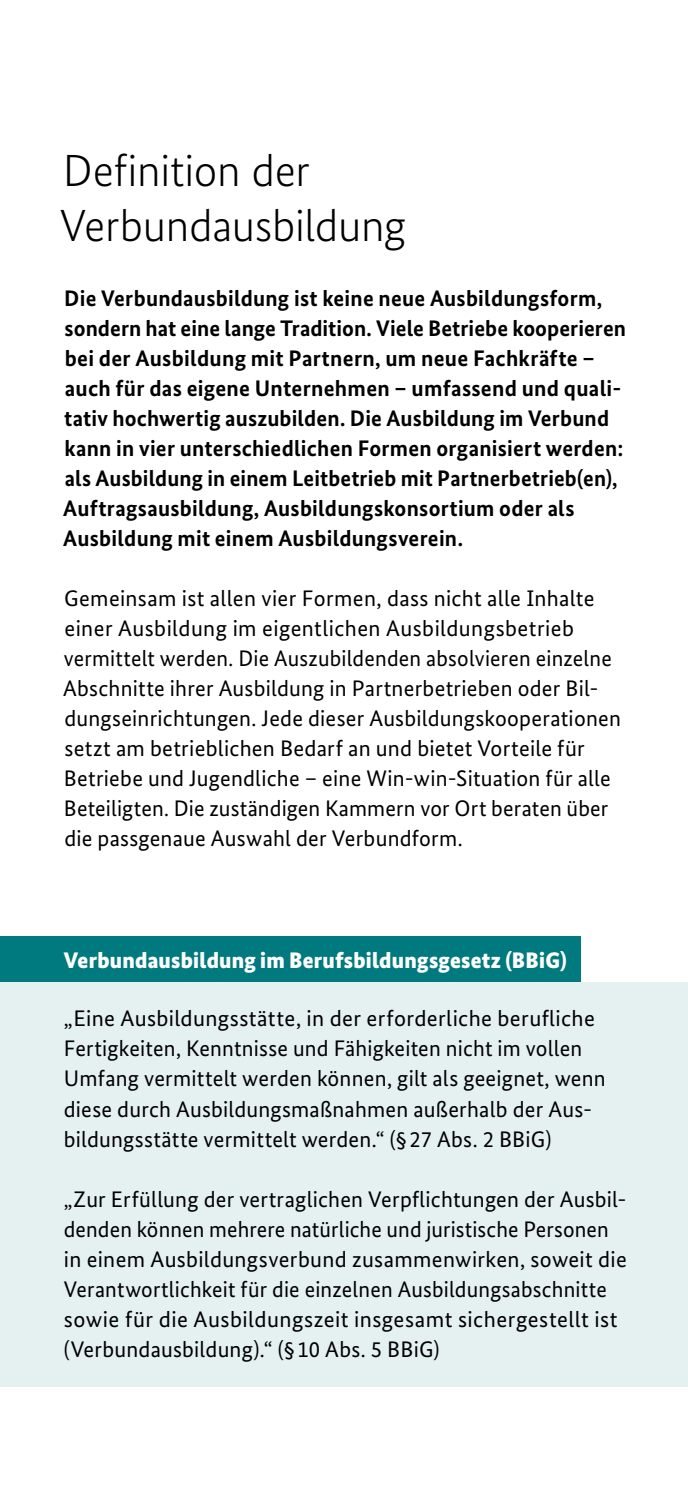
<style>
.page{position:relative;width:688px;height:1489px;background:#fff}
.page>*{position:absolute;margin:0;border:0;box-sizing:border-box;transform-origin:0 0}
.H1_Headline{font:300 45px/55px "Bundes Sans";letter-spacing:-.01em;color:#000}
.Fließtext{font:22.5px/30px "Bundes Sans";letter-spacing:.01em;color:#000}
.Einleitungstext{font:22.5px/30px "Bundes Sans";letter-spacing:.01em;color:#000}
.Einleitungstext-2{font:700 22.5px/30px "Bundes Sans";letter-spacing:.01em;color:#000}
.H2_Subheadline{font:900 22.5px "Bundes Sans";letter-spacing:.01em;color:#fff}
</style>
<div class="page">
<div style="left:0;top:982px;width:687px;height:404px;background:#e5f0f1"></div>
<div style="left:0;top:936px;width:580px;height:46px;background:#00797f"></div>
<h1 class="H1_Headline" style="left:60px;top:143px;width:348px">Definition der<br>Verbundausbildung</h1>
<p class="Einleitungstext-2" style="left:63px;top:283px;width:564px">Die Verbundausbildung ist keine neue Ausbildungsform, sondern hat eine lange Tradition. Viele Betriebe kooperieren bei der Ausbildung mit Partnern, um neue Fachkräfte – auch für das eigene Unternehmen – umfassend und quali&shy;tativ hochwertig auszubilden. Die Ausbildung im Verbund kann in vier unterschiedlichen Formen organisiert werden: als Ausbildung in einem Leitbetrieb mit Partnerbetrieb(en), Auftragsausbildung, Ausbildungskonsortium oder als Ausbildung mit einem Ausbildungsverein.</p>
<p class="Einleitungstext" style="left:63px;top:583px;width:559px">Gemeinsam ist allen vier Formen, dass nicht alle Inhalte einer Ausbildung im eigentlichen Ausbildungsbetrieb vermittelt werden. Die Auszubildenden absolvieren einzelne Abschnitte ihrer Ausbildung in Partnerbetrieben oder Bil&shy;dungseinrichtungen. Jede dieser Ausbildungskooperationen setzt am betrieblichen Bedarf an und bietet Vorteile für Betriebe und Jugendliche – eine Win-win-Situation für alle Beteiligten. Die zuständigen Kammern vor Ort beraten über die passgenaue Auswahl der Verbundform.</p>
<h2 class="H2_Subheadline" style="left:64px;top:946px;width:504px">Verbundausbildung im Berufsbildungsgesetz (BBiG)</h2>
<p class="Fließtext" style="left:64px;top:1003px;width:543px">„Eine Ausbildungsstätte, in der erforderliche berufliche Fertigkeiten, Kenntnisse und Fähigkeiten nicht im vollen Umfang vermittelt werden können, gilt als geeignet, wenn diese durch Ausbildungsmaßnahmen außerhalb der Aus&shy;bildungsstätte vermittelt werden.“ (§27 Abs. 2 BBiG)</p>
<p class="Fließtext" style="left:64px;top:1183px;width:564px">„Zur Erfüllung der vertraglichen Verpflichtungen der Ausbil&shy;denden können mehrere natürliche und juristische Personen in einem Ausbildungsverbund zusammenwirken, soweit die Verantwortlichkeit für die einzelnen Ausbildungsabschnitte sowie für die Ausbildungszeit insgesamt sichergestellt ist (Verbundausbildung).“ (§10 Abs. 5 BBiG)</p>
</div>
